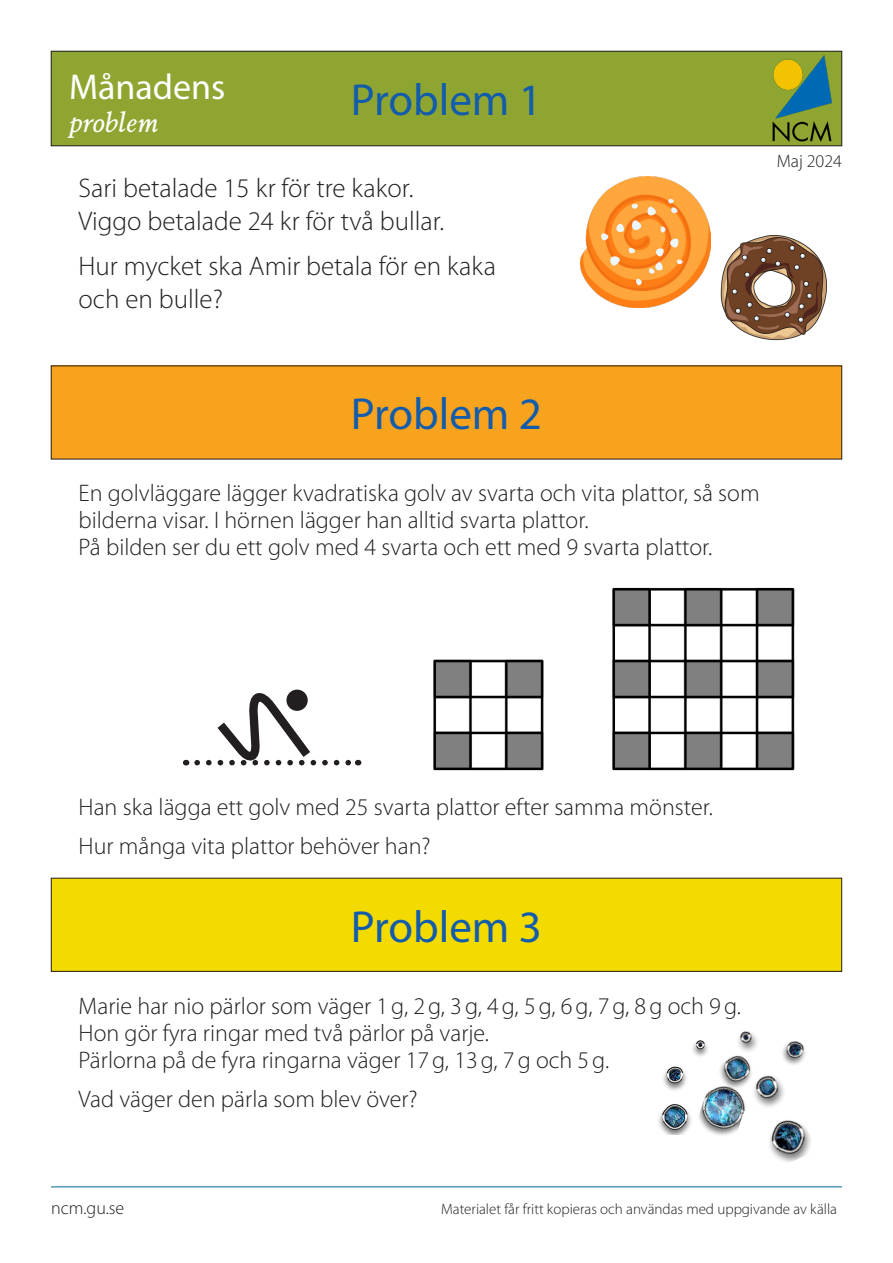
<style>
.page{position:relative;width:893px;height:1263px;background:#fff}
.page>*{position:absolute;margin:0;border:0;box-sizing:border-box;transform-origin:0 0}
.t1{font:45px "Myriad Pro";color:#135cab}
.t2{font:36px "Myriad Pro";color:#fff}
.t3{font:300 27px/33px "Myriad Pro";color:#231f20}
.t4{font:italic 27px "Berling Nova Text Pro";color:#fff}
.t5{font:300 24px/27px "Myriad Pro";color:#231f20}
.t6{font:300 18px "Myriad Pro";color:#231f20}
.t7{font:300 15px "Myriad Pro";color:#231f20}
</style>
<div class="page">
<hr style="left:51px;top:1186px;width:791px;height:1px;background:#006796">
<div style="left:51px;top:51px;width:791px;height:95px;background:#8ea631"></div>
<div style="left:51px;top:51px;width:791px;height:95px;border:1px solid #231f20"></div>
<div style="left:51px;top:366px;width:791px;height:93px;background:#f7a31d"></div>
<div style="left:51px;top:878px;width:791px;height:93px;background:#f3da01"></div>
<img style="left:772px;top:56px;width:60px;height:85px">
<img style="left:433px;top:587px;width:362px;height:184px">
<svg style="left:197px;top:689px;width:154px;height:77px"></svg>
<img style="left:581px;top:177px;width:129px;height:130px">
<img style="left:720px;top:236px;width:106px;height:105px">
<img style="left:658px;top:1066px;width:33px;height:69px">
<img style="left:738px;top:1031px;width:73px;height:131px">
<img style="left:699px;top:1049px;width:62px;height:96px">
<img style="left:692px;top:1040px;width:27px;height:18px">
<img style="left:769px;top:1031px;width:42px;height:43px">
<h2 class="t2" style="left:69px;top:68px;width:158px">Månadens</h2>
<p class="t4" style="left:69px;top:105px;width:91px">problem</p>
<h1 class="t1" style="left:351px;top:76px;width:193px">Problem 1</h1>
<p class="t3" style="left:79px;top:172px;width:367px">Sari betalade 15 kr för tre kakor.<br>Viggo betalade 24 kr för två bullar.</p>
<p class="t3" style="left:79px;top:250px;width:419px">Hur mycket ska Amir betala för en kaka och en bulle?</p>
<p class="t6" style="left:777px;top:151px;width:67px">Maj 2024</p>
<h1 class="t1" style="left:351px;top:390px;width:193px">Problem 2</h1>
<p class="t5" style="left:79px;top:480px;width:682px">En golvläggare lägger kvadratiska golv av svarta och vita plattor, så som bilderna visar. I hörnen lägger han alltid svarta plattor.<br>På bilden ser du ett golv med 4 svarta och ett med 9 svarta plattor.</p>
<p class="t5" style="left:79px;top:788px;width:636px;line-height:39px">Han ska lägga ett golv med 25 svarta plattor efter samma mönster.<br>Hur många vita plattor behöver han?</p>
<h1 class="t1" style="left:351px;top:902px;width:193px">Problem 3</h1>
<p class="t5" style="left:79px;top:993px;width:664px">Marie har nio pärlor som väger 1g, 2g, 3g, 4g, 5g, 6g, 7g, 8g och 9g.<br>Hon gör fyra ringar med två pärlor på varje.<br>Pärlorna på de fyra ringarna väger 17g, 13g, 7g och 5g.</p>
<p class="t5" style="left:79px;top:1086px;width:340px">Vad väger den pärla som blev över?</p>
<p class="t6" style="left:51px;top:1198px;width:75px">ncm.gu.se</p>
<p class="t7" style="left:441px;top:1201px;width:397px">Materialet får fritt kopieras och användas med uppgivande av källa</p>
</div>
